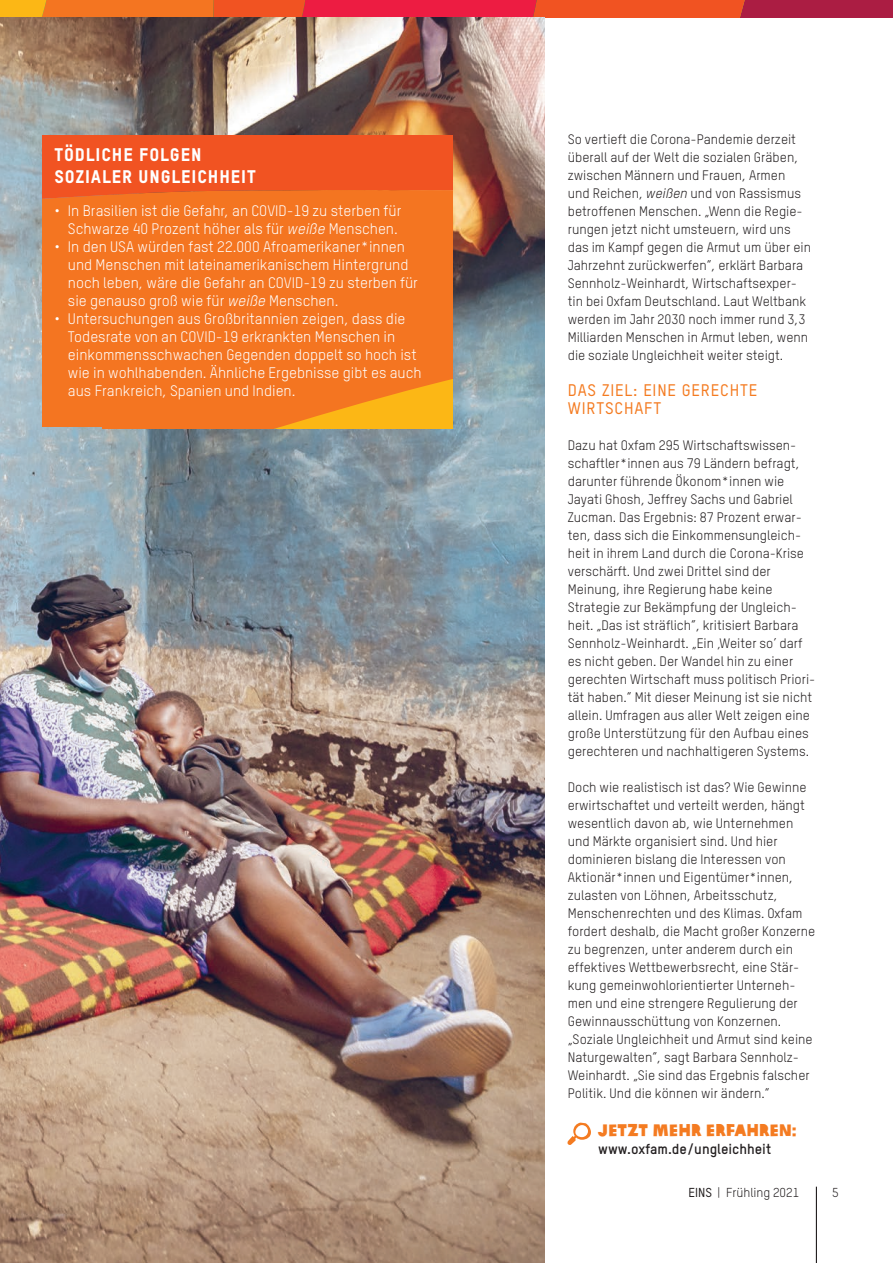
<style>
.page{position:relative;width:893px;height:1263px;background:#fff}
.page>*{position:absolute;margin:0;border:0;box-sizing:border-box;transform-origin:0 0}
.t1{font:18px/21.6px "Oxfam TSTARPRO Headline";letter-spacing:.05em;color:#fff}
.t2{font:500 16.5px/18px "Oxfam TSTARPRO";letter-spacing:.05em;color:#f47b21}
.t3{font:16.5px "Oxfam Global Headline";color:#f47b21}
.t4{font:15px/18px "Oxfam TSTARPRO";color:#fff}
.t5{font:700 14.25px "Oxfam TSTARPRO";color:#231f20}
.t6{font:13.5px/18px "Oxfam TSTARPRO";color:#231f20}
.t7{font:12.75px "Oxfam TSTARPRO";color:#231f20}
.s1{font-style:italic}
.s2{font-weight:500}
</style>
<div class="page">
<hr style="left:816px;top:1187px;width:1px;height:76px;background:#231f20">
<svg style="left:0;top:0;width:893px;height:17px;background:#e5472f"></svg>
<img style="left:0;top:17px;width:544px;height:1246px">
<svg style="left:567px;top:1122px;width:24px;height:23px"></svg>
<div style="left:43px;top:225px;width:410px;height:88px;background:#f47521"></div>
<div style="left:43px;top:313px;width:59px;height:113px;background:#f47521"></div>
<svg style="left:43px;top:136px;width:410px;height:89px;background:#f15f21"></svg>
<svg style="left:102px;top:273px;width:351px;height:155px;background:#f47a20"></svg>
<h1 class="t1" style="left:54px;top:142px;width:203px">TÖDLICHE FOLGEN<br>SOZIALER UNGLEICHHEIT</h1>
<p class="t4" style="left:54px;top:201px;width:349px;text-align:right">• In Brasilien ist die Gefahr, an COVID-19 zu sterben für<br>Schwarze 40 Prozent höher als für <span class="s1">weiße</span> Menschen.</p>
<p class="t4" style="left:68px;top:237px;width:352px;text-indent:-14px">• In den USA würden fast 22.000 Afroamerikaner*innen und Menschen mit lateinamerikanischem Hintergrund noch leben, wäre die Gefahr an COVID-19 zu sterben für sie genauso groß wie für <span class="s1">weiße</span> Menschen.</p>
<p class="t4" style="left:68px;top:309px;width:355px;text-indent:-14px">• Untersuchungen aus Großbritannien zeigen, dass die Todesrate von an COVID-19 erkrankten Menschen in einkommensschwachen Gegenden doppelt so hoch ist wie in wohlhabenden. Ähnliche Ergebnisse gibt es auch aus Frankreich, Spanien und Indien.</p>
<p class="t6" style="left:568px;top:129px;width:245px">So vertieft die Corona-Pandemie derzeit überall auf der Welt die sozialen Gräben, zwischen Männern und Frauen, Armen<br>und Reichen, <span class="s1">weißen</span> und von Rassismus betroffenen Menschen. „Wenn die Regie&shy;rungen jetzt nicht umsteuern, wird uns das im Kampf gegen die Armut um über ein Jahrzehnt zurückwerfen“, erklärt Barbara Sennholz-Weinhardt, Wirtschaftsexper&shy;tin bei Oxfam Deutschland. Laut Weltbank werden im Jahr 2030 noch immer rund 3,3<br>Milliarden Menschen in Armut leben, wenn die soziale Ungleichheit weiter steigt.</p>
<p class="t2" style="left:568px;top:380px;width:191px">DAS ZIEL: EINE GERECHTE<br>WIRTSCHAFT</p>
<p class="t6" style="left:568px;top:435px;width:249px">Dazu hat Oxfam 295 Wirtschaftswissen&shy;schaftler*innen aus 79 Ländern befragt, darunter führende Ökonom*innen wie Jayati Ghosh, Jeffrey Sachs und Gabriel Zucman. Das Ergebnis: 87 Prozent erwar&shy;ten, dass sich die Einkommensungleich&shy;heit in ihrem Land durch die Corona-Krise verschärft. Und zwei Drittel sind der Meinung, ihre Regierung habe keine Strategie zur Bekämpfung der Ungleich&shy;heit. „Das ist sträflich“, kritisiert Barbara Sennholz-Weinhardt. „Ein ‚Weiter so’ darf es nicht geben. Der Wandel hin zu einer gerechten Wirtschaft muss politisch Priori&shy;tät haben.“ Mit dieser Meinung ist sie nicht allein. Umfragen aus aller Welt zeigen eine große Unterstützung für den Aufbau eines gerechteren und nachhaltigeren Systems.</p>
<p class="t6" style="left:568px;top:777px;width:249px">Doch wie realistisch ist das? Wie Gewinne erwirtschaftet und verteilt werden, hängt wesentlich davon ab, wie Unternehmen und Märkte organisiert sind. Und hier dominieren bislang die Interessen von Aktionär*innen und Eigentümer*innen, zulasten von Löhnen, Arbeitsschutz, Menschenrechten und des Klimas. Oxfam fordert deshalb, die Macht großer Konzerne zu begrenzen, unter anderem durch ein effektives Wettbewerbsrecht, eine Stär&shy;kung gemeinwohlorientierter Unterneh&shy;men und eine strengere Regulierung der Gewinnausschüttung von Konzernen. „Soziale Ungleichheit und Armut sind keine Naturgewalten“, sagt Barbara Sennholz-Weinhardt. „Sie sind das Ergebnis falscher Politik. Und die können wir ändern.“</p>
<p class="t3" style="left:598px;top:1116px;width:200px">JETZT MEHR ERFAHREN:</p>
<p class="t5" style="left:598px;top:1138px;width:174px">www.oxfam.de/ungleichheit</p>
<p class="t7" style="left:688px;top:1183px;width:112px"><span class="s2">EINS</span> | Frühling 2021</p>
<p class="t7" style="left:832px;top:1183px;width:8px">5</p>
</div>
